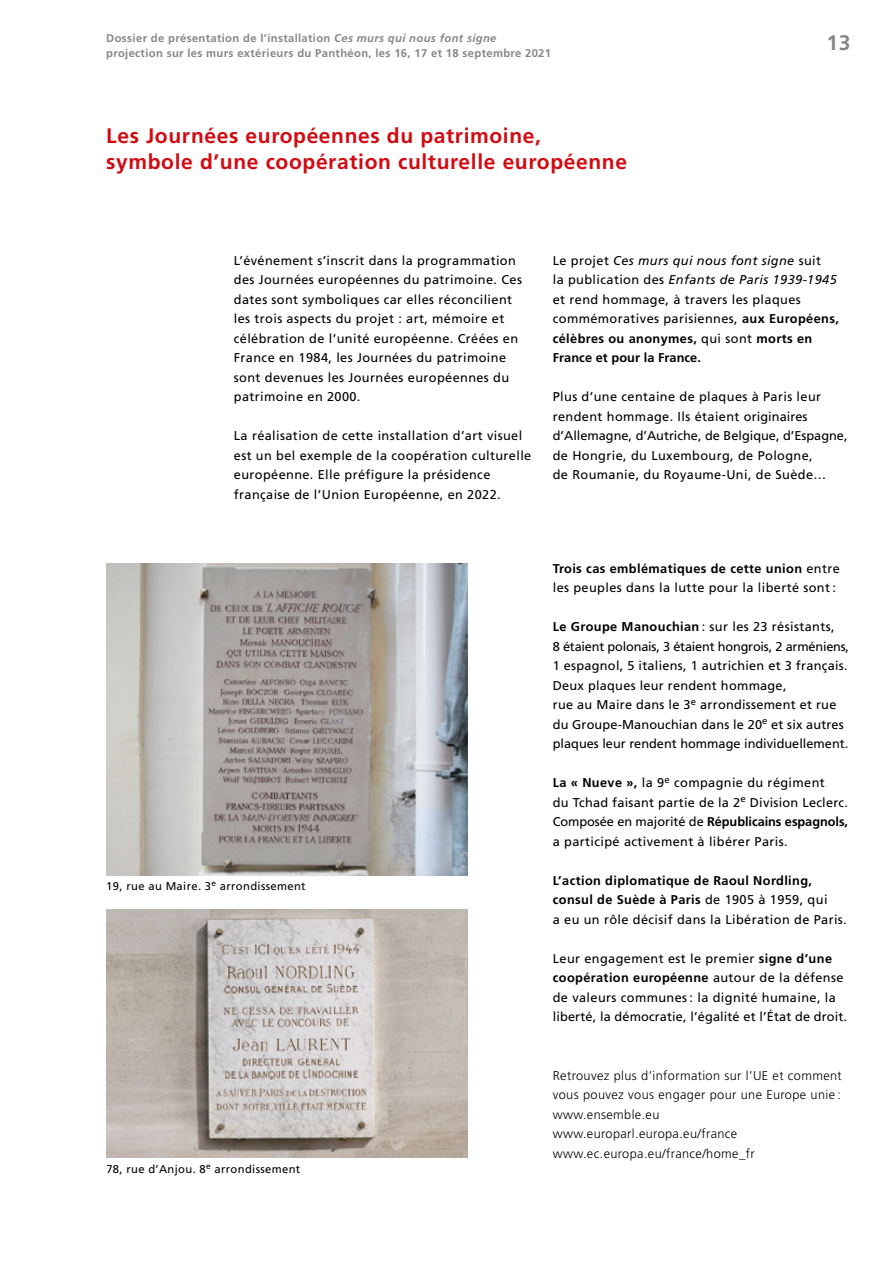
<style>
.page{position:relative;width:893px;height:1263px;background:#fff}
.page>*{position:absolute;margin:0;border:0;box-sizing:border-box;transform-origin:0 0}
.t1{font:700 21px/25.5px "Frutiger LT";letter-spacing:.03em;color:#d20a11}
.t2{font:700 21px "Frutiger LT";color:#878787}
.t3{font:12.75px/19.5px "Frutiger LT";letter-spacing:.03em;color:#000}
.t4{font:12.75px/19.5px "Frutiger LT";letter-spacing:.01em;color:#000}
.t5{font:300 12.75px/19.5px "Frutiger";letter-spacing:.03em;color:#000}
.t6{font:700 12.75px/19.5px "Frutiger LT";letter-spacing:.03em;color:#000}
.t7{font:700 11.25px/15px "Frutiger LT";letter-spacing:.03em;color:#878787}
.t8{font:11.25px "Frutiger LT";letter-spacing:.03em;color:#000}
.s1{font-style:italic}
.s2{font-weight:700}
.s3{font-weight:400}
</style>
<div class="page">
<img style="left:106px;top:909px;width:362px;height:249px">
<img style="left:106px;top:563px;width:362px;height:312px">
<p class="t7" style="left:106px;top:31px;width:446px">Dossier de présentation de l’installation <span class="s1">Ces murs qui nous font signe </span>projection sur les murs extérieurs du Panthéon, les 16, 17 et 18 septembre 2021</p>
<h1 class="t2" style="left:826px;top:30px;width:25px">13</h1>
<h1 class="t1" style="left:106px;top:123px;width:522px">Les Journées européennes du patrimoine, symbole d’une coopération culturelle européenne</h1>
<p class="t3" style="left:234px;top:251px;width:290px">L’événement s’inscrit dans la programmation des Journées européennes du patrimoine. Ces dates sont symboliques car elles réconcilient les trois aspects du projet : art, mémoire et célébration de l’unité européenne. Créées en France en 1984, les Journées du patrimoine sont devenues les Journées européennes du patrimoine en 2000.</p>
<p class="t3" style="left:234px;top:426px;width:299px">La réalisation de cette installation d’art visuel est un bel exemple de la coopération culturelle européenne. Elle préfigure la présidence française de l’Union Européenne, en 2022.</p>
<p class="t3" style="left:553px;top:251px;width:288px">Le projet <span class="s1">Ces murs qui nous font signe</span> suit<br>la publication des <span class="s1">Enfants de Paris 1939-1945 </span>et rend hommage, à travers les plaques commémoratives parisiennes, <span class="s2">aux Européens, célèbres ou anonymes,</span> qui sont <span class="s2">morts en France et pour la France.</span></p>
<p class="t3" style="left:553px;top:387px;width:296px">Plus d’une centaine de plaques à Paris leur rendent hommage. Ils étaient originaires d’Allemagne, d’Autriche, de Belgique, d’Espagne, de Hongrie, du Luxembourg, de Pologne,<br>de Roumanie, du Royaume-Uni, de Suède…</p>
<p class="t8" style="left:106px;top:879px;width:201px">19, rue au Maire. 3<sup>e</sup> arrondissement</p>
<p class="t8" style="left:106px;top:1162px;width:195px">78, rue d’Anjou. 8<sup>e</sup> arrondissement</p>
<p class="t3" style="left:553px;top:558px;width:289px"><span class="s2">Trois cas emblématiques de cette union</span> entre les peuples dans la lutte pour la liberté sont :</p>
<p class="t4" style="left:553px;top:617px;width:298px"><span class="s2">Le Groupe Manouchian</span> : sur les 23 résistants,<br>8 étaient polonais, 3 étaient hongrois, 2 arméniens, 1 espagnol, 5 italiens, 1 autrichien et 3 français.<br>Deux plaques leur rendent hommage,<br>rue au Maire dans le 3<sup>e</sup> arrondissement et rue du Groupe-Manouchian dans le 20<sup>e</sup> et six autres plaques leur rendent hommage individuellement.</p>
<p class="t3" style="left:553px;top:773px;width:297px"><span class="s2">La « Nueve »,</span> la 9<sup>e</sup> compagnie du régiment<br>du Tchad faisant partie de la 2<sup>e</sup> Division Leclerc.<br>Composée en majorité de <span class="s2">Républicains espagnols, </span>a participé activement à libérer Paris.</p>
<p class="t6" style="left:553px;top:870px;width:296px">L’action diplomatique de Raoul Nordling, consul de Suède à Paris <span class="s3">de 1905 à 1959, qui<br>a eu un rôle décisif dans la Libération de Paris.</span></p>
<p class="t3" style="left:553px;top:948px;width:296px">Leur engagement est le premier <span class="s2">signe d’une coopération européenne</span> autour de la défense de valeurs communes : la dignité humaine, la liberté, la démocratie, l’égalité et l’État de droit.</p>
<p class="t5" style="left:553px;top:1065px;width:291px">Retrouvez plus d’information sur l’UE et comment vous pouvez vous engager pour une Europe unie : www.ensemble.eu www.europarl.europa.eu/france www.ec.europa.eu/france/home_fr</p>
</div>
